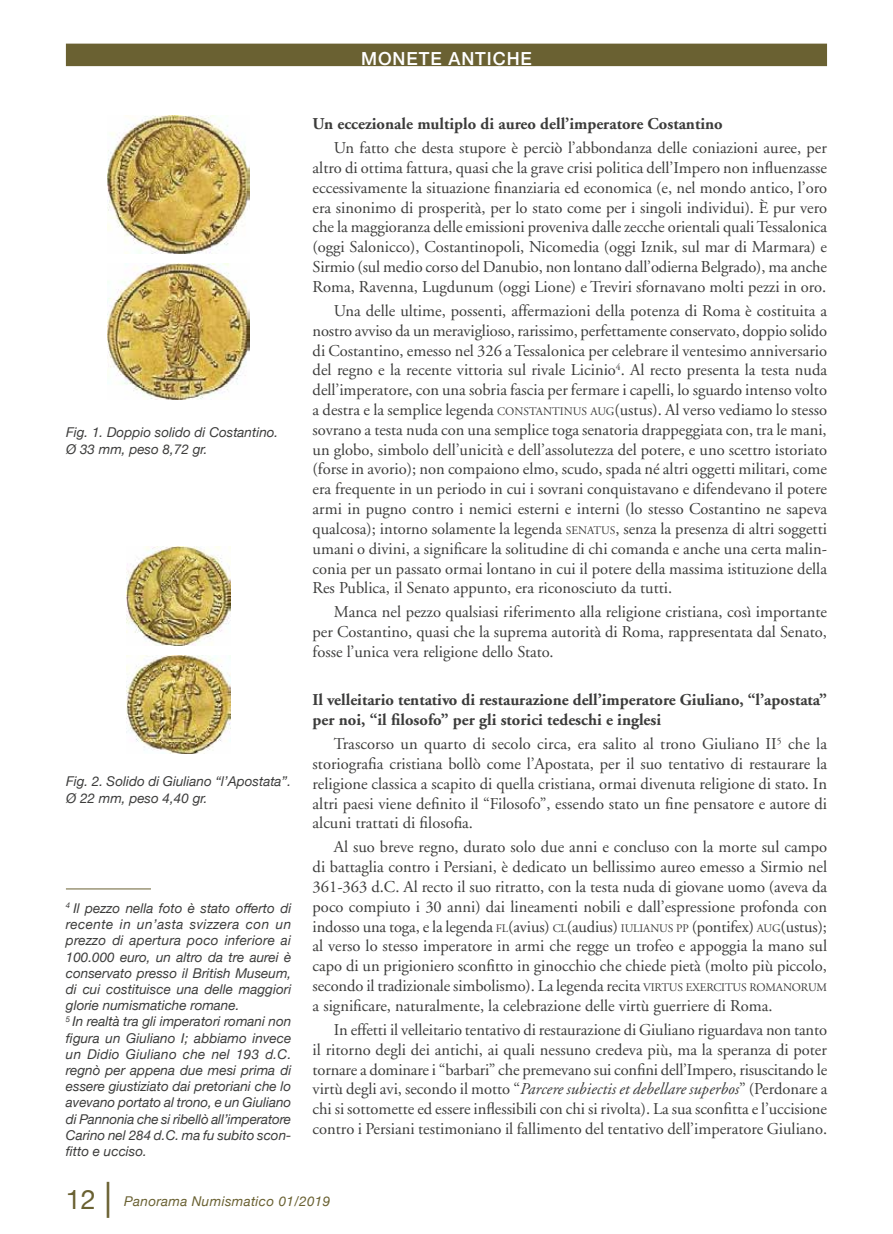
<style>
.page{position:relative;width:893px;height:1234px;background:#fff}
.page>*{position:absolute;margin:0;border:0;box-sizing:border-box;transform-origin:0 0}
.t1{font:italic 36px "Helvetica Neue";color:#6a6132}
.t2{font:27px "Helvetica Neue";color:#6a6132}
.t3{font:500 18px "Helvetica Neue";letter-spacing:.05em;color:#fff}
.t4{font:16.5px/19.8px "Adobe Garamond";color:#3c3c3b;text-align:justify}
.t5{font:700 16.5px/19.8px "Adobe Garamond";color:#3c3c3b}
.t6{font:italic 13.5px/16.2px "Helvetica Neue";color:#3c3c3b}
.t7{font:italic 13.5px "Helvetica Neue";letter-spacing:.025em;color:#6a6132}
.s1{font-size:11.55px}
.s2{font-style:italic}
</style>
<div class="page">
<hr style="left:66px;top:888px;width:85px;height:1px;background:#6a6132">
<img style="left:107px;top:116px;width:143px;height:137px">
<img style="left:108px;top:264px;width:141px;height:136px">
<img style="left:127px;top:546px;width:103px;height:99px">
<img style="left:127px;top:655px;width:103px;height:98px">
<div style="left:66px;top:44px;width:761px;height:22px;background:#6a6132"></div>
<p class="t6" style="left:66px;top:425px;width:214px">Fig. 1. Doppio solido di Costantino.<br>Ø 33 mm, peso 8,72 gr.</p>
<p class="t6" style="left:66px;top:774px;width:227px">Fig. 2. Solido di Giuliano “l’Apostata”.<br>Ø 22 mm, peso 4,40 gr.</p>
<p class="t6" style="left:66px;top:900px;width:227px"><sup>4</sup> Il pezzo nella foto è stato offerto di recente in un’asta svizzera con un prezzo di apertura poco inferiore ai 100.000 euro, un altro da tre aurei è conservato presso il British Museum, di cui costituisce una delle maggiori glorie numismatiche romane.<br><sup>5</sup> In realtà tra gli imperatori romani non figura un Giuliano I; abbiamo invece un Didio Giuliano che nel 193 d.C. regnò per appena due mesi prima di essere giustiziato dai pretoriani che lo avevano portato al trono, e un Giuliano di Pannonia che si ribellò all’imperatore Carino nel 284 d.C. ma fu subito scon&shy;fitto e ucciso.</p>
<p class="t3" style="left:361px;top:52px;width:172px">MONETE ANTICHE</p>
<p class="t5" style="left:313px;top:114px;width:412px">Un eccezionale multiplo di aureo dell’imperatore Costantino</p>
<p class="t4" style="left:313px;top:138px;width:516px;text-indent:21px">Un fatto che desta stupore è perciò l’abbondanza delle coniazioni auree, per altro di ottima fattura, quasi che la grave crisi politica dell’Impero non influenzasse eccessivamente la situazione finanziaria ed economica (e, nel mondo antico, l’oro era sinonimo di prosperità, per lo stato come per i singoli individui). È pur vero che la maggioranza delle emissioni proveniva dalle zecche orientali quali Tessalonica (oggi Salonicco), Costantinopoli, Nicomedia (oggi Iznik, sul mar di Marmara) e Sirmio (sul medio corso del Danubio, non lontano dall’odierna Belgrado), ma anche Roma, Ravenna, Lugdunum (oggi Lione) e Treviri sfornavano molti pezzi in oro.</p>
<p class="t4" style="left:313px;top:301px;width:516px;text-indent:21px">Una delle ultime, possenti, affermazioni della potenza di Roma è costituita a nostro avviso da un meraviglioso, rarissimo, perfettamente conservato, doppio solido di Costantino, emesso nel 326 a Tessalonica per celebrare il ventesimo anniversario del regno e la recente vittoria sul rivale Licinio<sup>4</sup>. Al recto presenta la testa nuda dell’imperatore, con una sobria fascia per fermare i capelli, lo sguardo intenso volto a destra e la semplice legenda <span class="s1">CONSTANTINUS AUG</span>(ustus). Al verso vediamo lo stesso sovrano a testa nuda con una semplice toga senatoria drappeggiata con, tra le mani, un globo, simbolo dell’unicità e dell’assolutezza del potere, e uno scettro istoriato (forse in avorio); non compaiono elmo, scudo, spada né altri oggetti militari, come era frequente in un periodo in cui i sovrani conquistavano e difendevano il potere armi in pugno contro i nemici esterni e interni (lo stesso Costantino ne sapeva qualcosa); intorno solamente la legenda <span class="s1">SENATUS</span>, senza la presenza di altri soggetti umani o divini, a significare la solitudine di chi comanda e anche una certa malin&shy;conia per un passato ormai lontano in cui il potere della massima istituzione della Res Publica, il Senato appunto, era riconosciuto da tutti.</p>
<p class="t4" style="left:313px;top:602px;width:516px;text-indent:21px">Manca nel pezzo qualsiasi riferimento alla religione cristiana, così importante per Costantino, quasi che la suprema autorità di Roma, rappresentata dal Senato, fosse l’unica vera religione dello Stato.</p>
<p class="t5" style="left:313px;top:690px;width:516px">Il velleitario tentativo di restaurazione dell’imperatore Giuliano, “l’apostata” per noi, “il filosofo” per gli storici tedeschi e inglesi</p>
<p class="t4" style="left:313px;top:734px;width:516px;text-indent:21px">Trascorso un quarto di secolo circa, era salito al trono Giuliano II<sup>5</sup> che la storiografia cristiana bollò come l’Apostata, per il suo tentativo di restaurare la religione classica a scapito di quella cristiana, ormai divenuta religione di stato. In altri paesi viene definito il “Filosofo”, essendo stato un fine pensatore e autore di alcuni trattati di filosofia.</p>
<p class="t4" style="left:313px;top:837px;width:516px;text-indent:21px">Al suo breve regno, durato solo due anni e concluso con la morte sul campo di battaglia contro i Persiani, è dedicato un bellissimo aureo emesso a Sirmio nel 361-363 d.C. Al recto il suo ritratto, con la testa nuda di giovane uomo (aveva da poco compiuto i 30 anni) dai lineamenti nobili e dall’espressione profonda con indosso una toga, e la legenda <span class="s1">FL</span>(avius) <span class="s1">CL</span>(audius) <span class="s1">IULIANUS PP</span> (pontifex) <span class="s1">AUG</span>(ustus); al verso lo stesso imperatore in armi che regge un trofeo e appoggia la mano sul capo di un prigioniero sconfitto in ginocchio che chiede pietà (molto più piccolo, secondo il tradizionale simbolismo). La legenda recita <span class="s1">VIRTUS EXERCITUS ROMANORUM </span>a significare, naturalmente, la celebrazione delle virtù guerriere di Roma.</p>
<p class="t4" style="left:313px;top:1020px;width:516px;text-indent:21px">In effetti il velleitario tentativo di restaurazione di Giuliano riguardava non tanto il ritorno degli dei antichi, ai quali nessuno credeva più, ma la speranza di poter tornare a dominare i “barbari” che premevano sui confini dell’Impero, risuscitando le virtù degli avi, secondo il motto “<span class="s2">Parcere subiectis et debellare superbos</span>” (Perdonare a chi si sottomette ed essere inflessibili con chi si rivolta). La sua sconfitta e l’uccisione contro i Persiani testimoniano il fallimento del tentativo dell’imperatore Giuliano.</p>
<h2 class="t2" style="left:66px;top:1179px;width:32px">12</h2>
<h1 class="t1" style="left:104px;top:1171px;width:9px">|</h1>
<p class="t7" style="left:124px;top:1190px;width:208px">Panorama Numismatico 01/2019</p>
</div>
